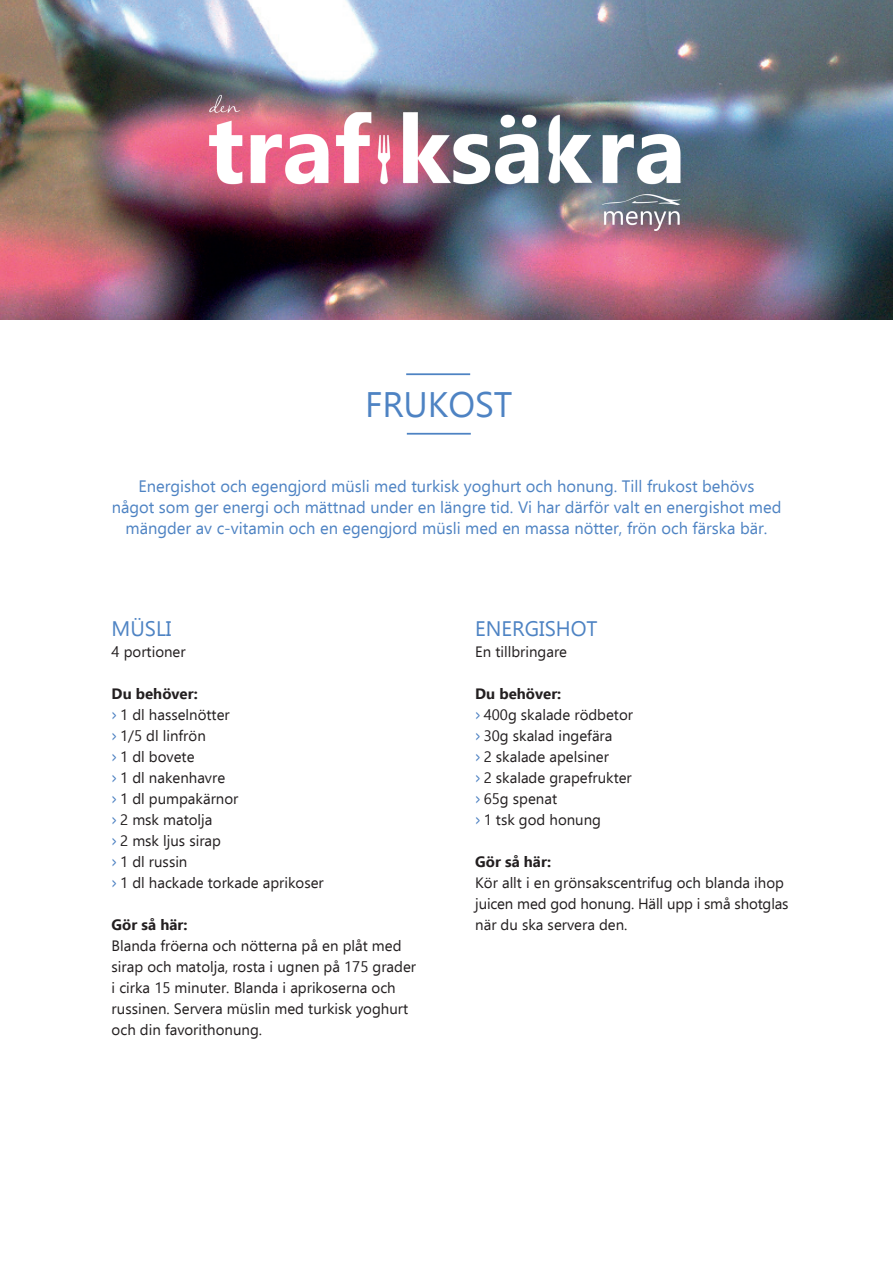
<style>
.page{position:relative;width:893px;height:1263px;background:#fff}
.page>*{position:absolute;margin:0;border:0;box-sizing:border-box;transform-origin:0 0}
.t1{font:35.4px "Ebrima";color:#4e83c3}
.t2{font:21px "Ebrima";color:#4e83c3}
.t3{font:16.5px/21px "Ebrima";color:#4e83c3;text-align:center}
.t4{font:15px/21px "Ebrima";color:#231f20}
.t5{font:700 15px "Ebrima";color:#231f20}
.s1{font-weight:700}
.s2{font-family:"Adobe Caslon Pro";font-weight:700;font-size:18.45px;color:#4d81c2}
</style>
<div class="page">
<img style="left:0;top:0;width:893px;height:319px">
<img style="left:200px;top:86px;width:481px;height:144px">
<hr style="left:406px;top:373px;width:64px;height:2px;background:#4e83c3">
<hr style="left:407px;top:433px;width:64px;height:2px;background:#4e83c3">
<h1 class="t1" style="left:365px;top:379px;width:149px">FRUKOST</h1>
<p class="t3" style="left:112px;top:475px;width:671px">Energishot och egengjord müsli med turkisk yoghurt och honung. Till frukost behövs<br>något som ger energi och mättnad under en längre tid. Vi har därför valt en energishot med mängder av c-vitamin och en egengjord müsli med en massa nötter, frön och färska bär.</p>
<h2 class="t2" style="left:112px;top:614px;width:61px">MÜSLI</h2>
<p class="t4" style="left:112px;top:641px;width:76px">4 portioner</p>
<p class="t4" style="left:112px;top:683px;width:214px"><span class="s1">Du behöver:<br></span><span class="s2">&gt;</span> 1 dl hasselnötter<br><span class="s2">&gt;</span> 1/5 dl linfrön<br><span class="s2">&gt;</span> 1 dl bovete<br><span class="s2">&gt;</span> 1 dl nakenhavre<br><span class="s2">&gt;</span> 1 dl pumpakärnor<br><span class="s2">&gt;</span> 2 msk matolja<br><span class="s2">&gt;</span> 2 msk ljus sirap<br><span class="s2">&gt;</span> 1 dl russin<br><span class="s2">&gt;</span> 1 dl hackade torkade aprikoser</p>
<p class="t5" style="left:112px;top:914px;width:77px">Gör så här:</p>
<p class="t4" style="left:112px;top:935px;width:306px">Blanda fröerna och nötterna på en plåt med sirap och matolja, rosta i ugnen på 175 grader i cirka 15 minuter. Blanda i aprikoserna och russinen. Servera müslin med turkisk yoghurt och din favorithonung.</p>
<h2 class="t2" style="left:475px;top:614px;width:124px">ENERGISHOT</h2>
<p class="t4" style="left:475px;top:641px;width:93px">En tillbringare</p>
<p class="t4" style="left:475px;top:683px;width:159px"><span class="s1">Du behöver:<br></span><span class="s2">&gt;</span> 400g skalade rödbetor <span class="s2">&gt;</span> 30g skalad ingefära<br><span class="s2">&gt;</span> 2 skalade apelsiner<br><span class="s2">&gt;</span> 2 skalade grapefrukter <span class="s2">&gt;</span> 65g spenat<br><span class="s2">&gt;</span> 1 tsk god honung</p>
<p class="t5" style="left:475px;top:851px;width:77px">Gör så här:</p>
<p class="t4" style="left:475px;top:872px;width:315px">Kör allt i en grönsakscentrifug och blanda ihop juicen med god honung. Häll upp i små shotglas när du ska servera den.</p>
</div>
